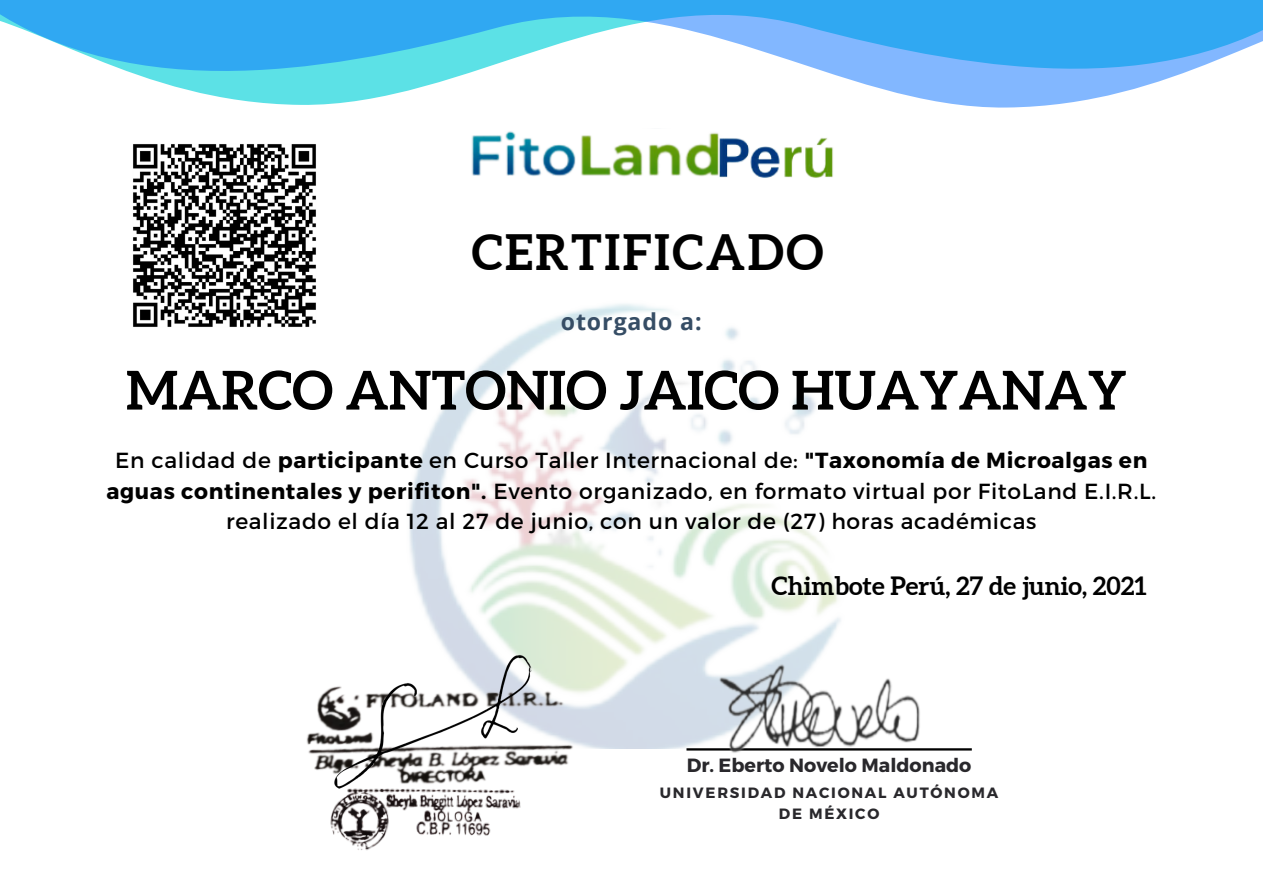
<style>
.page{position:relative;width:1263px;height:894px;background:#fff}
.page>*{position:absolute;margin:0;border:0;box-sizing:border-box;transform-origin:0 0}
.t1{font:700 53.55px "Aleo";color:#000}
.t2{font:700 48.75px "Aleo";letter-spacing:.05em;color:#000}
.t3{font:700 25.2px "Aleo";color:#000}
.t4{font:700 23.1px "Open Sans";letter-spacing:.04em;color:#364d65}
.t5{font:21.75px/30.3px "Montserrat";letter-spacing:.03em;color:#000;text-align:center}
.t6{font:700 19.05px "Montserrat";color:#29282c}
.t7{font:700 14.85px/20.7px "Montserrat";letter-spacing:.115em;color:#29282c;text-align:center}
.s1{font-weight:700}
</style>
<div class="page">
<img style="left:409px;top:304px;width:429px;height:444px">
<svg style="left:0;top:0;width:1263px;height:108px"></svg>
<img style="left:330px;top:819px;width:161px;height:31px">
<img style="left:306px;top:634px;width:340px;height:185px">
<img style="left:325px;top:635px;width:299px;height:179px">
<hr style="left:686px;top:748px;width:286px;height:2px;background:#000">
<img style="left:471px;top:131px;width:362px;height:47px">
<img style="left:682px;top:601px;width:285px;height:152px">
<img style="left:133px;top:144px;width:183px;height:183px">
<p class="t2" style="left:472px;top:224px;width:353px">CERTIFICADO</p>
<p class="t4" style="left:561px;top:305px;width:142px">otorgado a:</p>
<p class="t1" style="left:126px;top:359px;width:1002px">MARCO ANTONIO JAICO HUAYANAY</p>
<p class="t5" style="left:106px;top:444px;width:1051px">En calidad de <span class="s1">participante</span> en Curso Taller Internacional de: <span class="s1">"Taxonomía de Microalgas en aguas continentales y perifiton".</span> Evento organizado, en formato virtual por FitoLand E.I.R.L. realizado el día 12 al 27 de junio, con un valor de (27) horas académicas</p>
<p class="t3" style="left:772px;top:571px;width:377px">Chimbote Perú, 27 de junio, 2021</p>
<p class="t6" style="left:687px;top:752px;width:286px">Dr. Eberto Novelo Maldonado</p>
<p class="t7" style="left:660px;top:781px;width:340px">UNIVERSIDAD NACIONAL AUTÓNOMA<br>DE MÉXICO</p>
</div>
